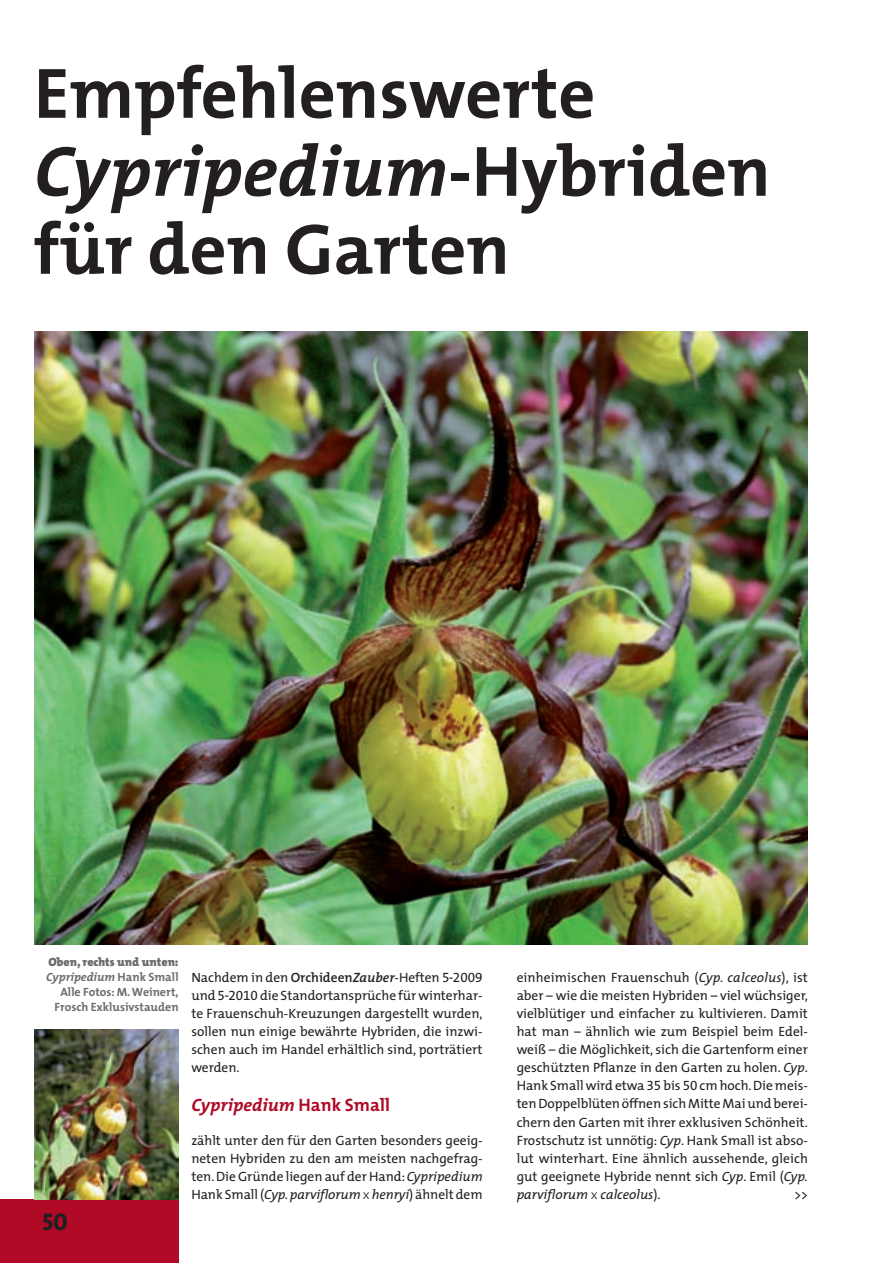
<style>
.page{position:relative;width:893px;height:1263px;background:#fff}
.page>*{position:absolute;margin:0;border:0;box-sizing:border-box;transform-origin:0 0}
.t1{font:700 72px/78px "The Mix";color:#231f20}
.t2{font:24px "The Mix Bold Caps";color:#231f20}
.t3{font:italic 700 18px "The Mix";color:#b00a27}
.t4{font:13.5px/18.1px "The Mix";color:#231f20;text-align:justify}
.t5{font:700 12px/15px "The Mix";color:#6c6d70;text-align:right}
.s1{font-style:italic}
.s2{font-weight:900}
.s3{font-weight:600}
.s4{font-weight:600;font-style:italic}
.s5{font-family:"The Mix Expert"}
.s6{font-style:normal}
.s7{font-weight:300}
</style>
<div class="page">
<div style="left:0;top:1199px;width:179px;height:64px;background:#b00a27"></div>
<img style="left:34px;top:332px;width:774px;height:612px">
<img style="left:34px;top:1029px;width:145px;height:170px">
<h1 class="t1" style="left:34px;top:63px;width:738px">Empfehlenswerte<br><span class="s1">Cypripedium</span>-Hybriden für den Garten</h1>
<p class="t5" style="left:46px;top:956px;width:134px"><span class="s2">Oben, rechts und unten:<br></span><span class="s1">Cypripedium</span> Hank Small<br>Alle Fotos: M. Weinert,<br>Frosch Exklusivstauden</p>
<h2 class="t2" style="left:43px;top:1214px;width:27px">50</h2>
<p class="t4" style="left:191px;top:970px;width:293px">Nachdem in den <span class="s3">Orchideen</span><span class="s4">Zauber</span>-Heften <span class="s5">5–2009 </span>und <span class="s5">5–2010</span> die Standortansprüche für winterhar&shy;te Frauenschuh-Kreuzungen dargestellt wurden, sollen nun einige bewährte Hybriden, die inzwi&shy;schen auch im Handel erhältlich sind, porträtiert werden.</p>
<h3 class="t3" style="left:191px;top:1099px;width:200px">Cypripedium <span class="s6">Hank Small</span></h3>
<p class="t4" style="left:191px;top:1133px;width:293px">zählt unter den für den Garten besonders geeig&shy;neten Hybriden zu den am meisten nachgefrag&shy;ten. Die Gründe liegen auf der Hand:<span class="s1">Cypripedium </span>Hank Small (<span class="s1">Cyp.parviflorum</span> <span class="s7">x</span> <span class="s1">henryi</span>) ähnelt dem</p>
<p class="t4" style="left:517px;top:969px;width:293px">einheimischen Frauenschuh (<span class="s1">Cyp. calceolus</span>), ist aber – wie die meisten Hybriden – viel wüchsiger, vielblütiger und einfacher zu kultivieren. Damit hat man – ähnlich wie zum Beispiel beim Edel&shy;weiß – die Möglichkeit, sich die Gartenform einer geschützten Pflanze in den Garten zu holen. <span class="s1">Cyp</span>.<br>Hank Small wird etwa <span class="s5">35</span> bis <span class="s5">50</span> cm hoch. Die meis&shy;ten Doppelblüten öffnen sich Mitte Mai und berei&shy;chern den Garten mit ihrer exklusiven Schönheit.<br>Frostschutz ist unnötig: <span class="s1">Cyp</span>. Hank Small ist abso&shy;lut winterhart. Eine ähnlich aussehende, gleich gut geeignete Hybride nennt sich <span class="s1">Cyp</span>. Emil (<span class="s1">Cyp. parviflorum</span> <span class="s7">x</span> <span class="s1">calceolus</span>).</p>
<p class="t4" style="left:794px;top:1187px;width:15px">&gt;&gt;</p>
</div>
